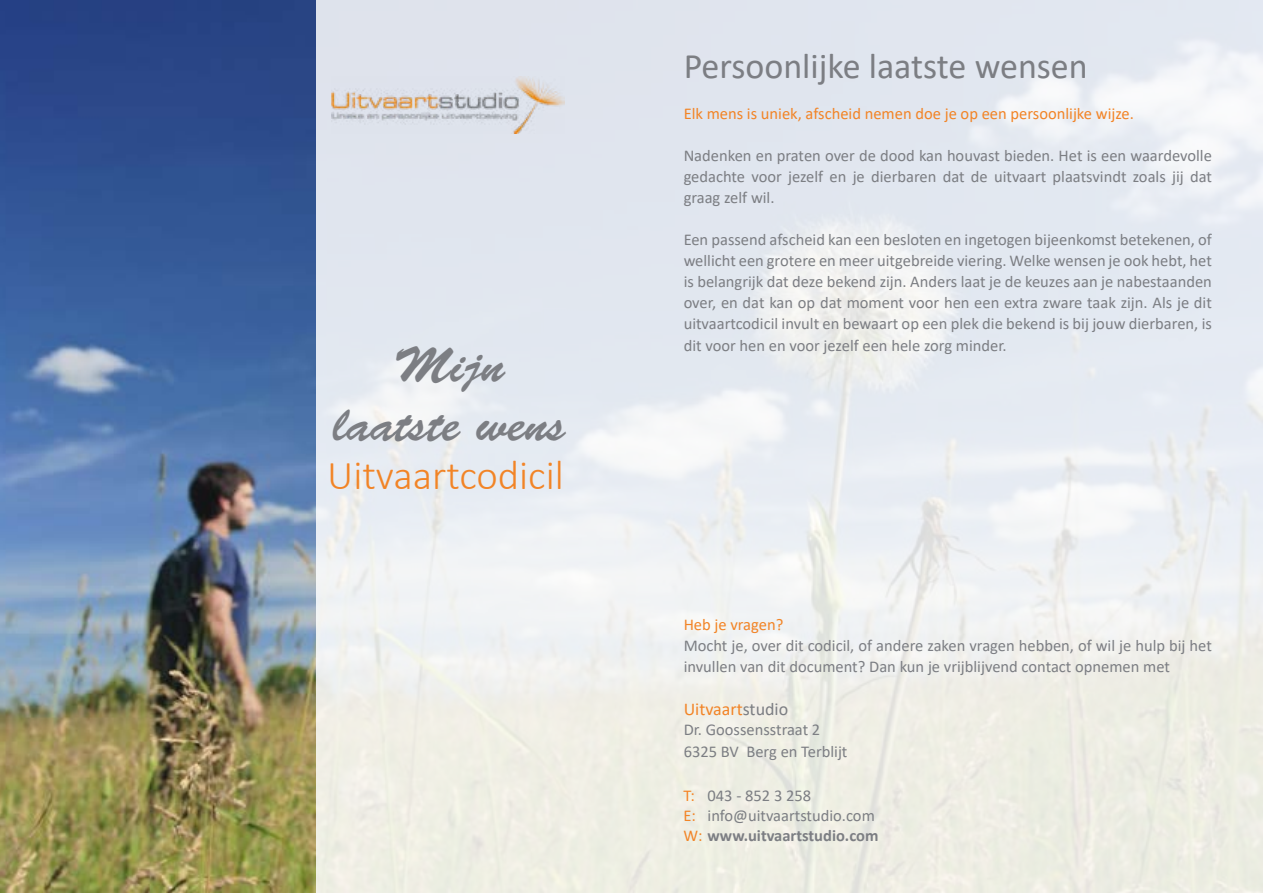
<style>
.page{position:relative;width:1263px;height:893px;background:#fff}
.page>*{position:absolute;margin:0;border:0;box-sizing:border-box;transform-origin:0 0}
.t1{font:49.35px/59.2px "Brush Script Std";color:#7c7e83;text-align:center}
.t2{font:300 41.1px "Calibri";color:#f28426}
.t3{font:36px "Calibri";color:#7c7e83}
.t4{font:18px "Calibri";color:#f28426}
.t5{font:16.5px/21.1px "Calibri";color:#7c7e83}
.t6{font:16.5px "Calibri";color:#f28426}
.s1{color:#7c7e83}
.s2{color:#f58426}
.s3{color:#f28426}
.s4{font-weight:700}
</style>
<div class="page">
<img style="left:0;top:0;width:1263px;height:893px">
<img style="left:331px;top:77px;width:234px;height:56px">
<h1 class="t1" style="left:333px;top:336px;width:235px">Mijn laatste wens</h1>
<h2 class="t2" style="left:327px;top:450px;width:238px">Uitvaartcodicil</h2>
<h3 class="t3" style="left:684px;top:41px;width:406px">Persoonlijke laatste wensen</h3>
<p class="t6" style="left:684px;top:102px;width:452px">Elk mens is uniek, afscheid nemen doe je op een persoonlijke wijze.</p>
<p class="t5" style="left:684px;top:145px;width:530px;text-align:justify">Nadenken en praten over de dood kan houvast bieden. Het is een waardevolle gedachte voor jezelf en je dierbaren dat de uitvaart plaatsvindt zoals jij dat graag zelf wil.</p>
<p class="t5" style="left:684px;top:229px;width:530px;text-align:justify">Een passend afscheid kan een besloten en ingetogen bijeenkomst betekenen, of wellicht een grotere en meer uitgebreide viering. Welke wensen je ook hebt, het is belangrijk dat deze bekend zijn. Anders laat je de keuzes aan je nabestaanden over, en dat kan op dat moment voor hen een extra zware taak zijn. Als je dit uitvaartcodicil invult en bewaart op een plek die bekend is bij jouw dierbaren, is dit voor hen en voor jezelf een hele zorg minder.</p>
<p class="t6" style="left:684px;top:613px;width:101px">Heb je vragen?</p>
<p class="t5" style="left:684px;top:635px;width:530px">Mocht je, over dit codicil, of andere zaken vragen hebben, of wil je hulp bij het invullen van dit document? Dan kun je vrijblijvend contact opnemen met</p>
<p class="t4" style="left:684px;top:697px;width:106px">Uitvaart<span class="s1">studio</span></p>
<p class="t5" style="left:684px;top:718px;width:165px;line-height:21.6px">Dr. Goossensstraat 2<br>6325 BV Berg en Terblijt</p>
<p class="t5" style="left:683px;top:785px;width:196px;line-height:19.8px"><span class="s2">T:</span> 043 - 852 3 258<br><span class="s3">E:</span> info@uitvaartstudio.com<br><span class="s3">W:</span> <span class="s4">www.uitvaartstudio.com</span></p>
</div>
